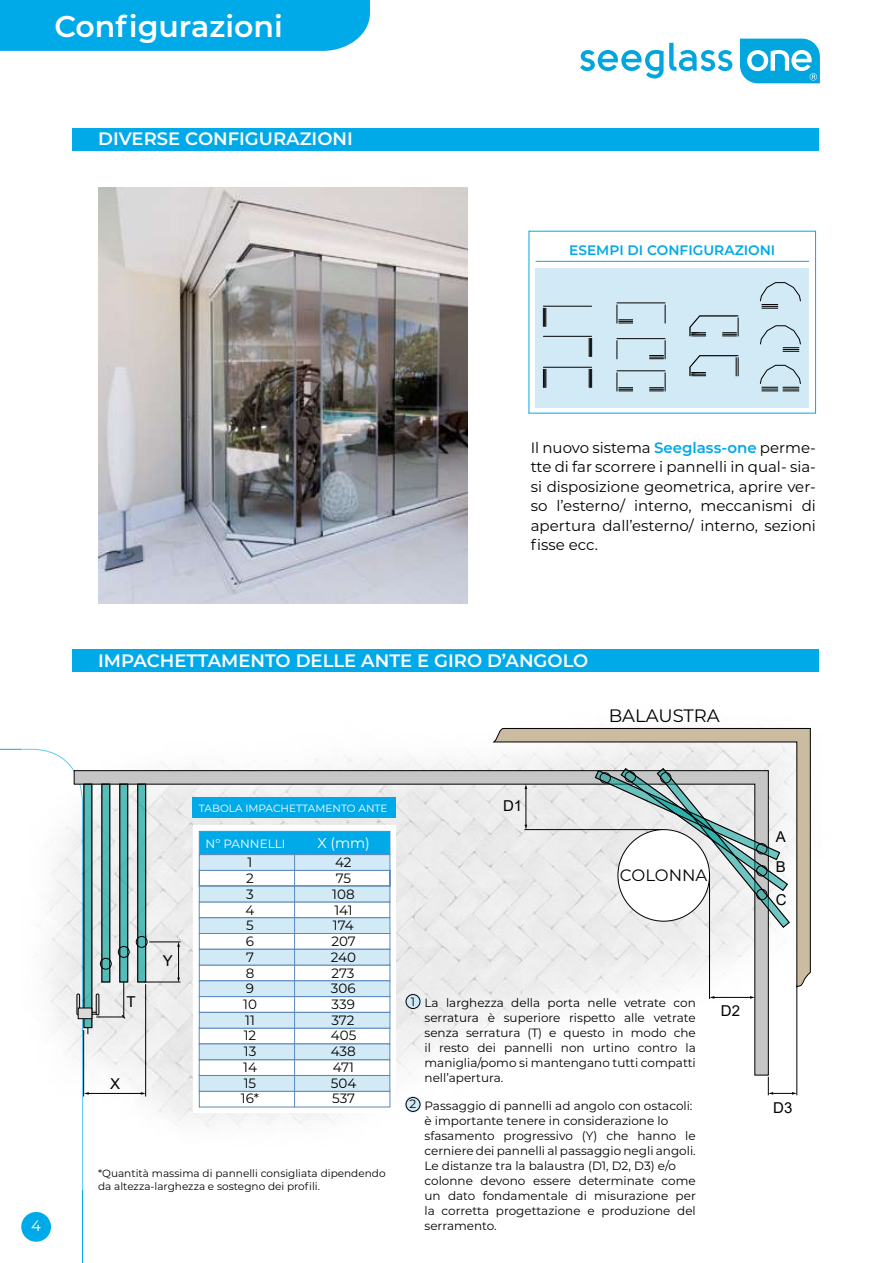
<style>
.page{position:relative;width:893px;height:1263px;background:#fff}
.page>*{position:absolute;margin:0;border:0;box-sizing:border-box;transform-origin:0 0}
.t1{font:600 30px "Montserrat";color:#fff}
.t2{font:600 18px "Montserrat";color:#fff}
.t3{font:18px "Montserrat";color:#000}
.t4{font:16.5px "Montserrat";color:#000}
.t5{font:15px/19.5px "Montserrat";color:#000;text-align:justify}
.t6{font:15px/30px "Arial";color:#000}
.t7{font:15px "Montserrat";color:#fff}
.t8{font:14.25px "Montserrat";color:#fff}
.t9{font:600 13.8px "Montserrat";color:#00a9e8}
.t10{font:13.5px "Montserrat";color:#000}
.t11{font:12px/15px "Montserrat";color:#000;text-align:justify}
.t12{font:12px "Montserrat";color:#fff}
.t13{font:10.5px/13.5px "Montserrat";color:#000}
.t14{font:10.5px "Montserrat";color:#fff}
.s1{font-weight:600;color:#00a9e8}
</style>
<div class="page">
<img style="left:181px;top:727px;width:617px;height:400px">
<img style="left:98px;top:187px;width:369px;height:417px">
<svg style="left:181px;top:770px;width:588px;height:306px"></svg>
<svg style="left:492px;top:728px;width:319px;height:260px"></svg>
<hr style="left:526px;top:788px;width:1px;height:38px;background:#000">
<hr style="left:524px;top:829px;width:139px;height:1px;background:#000">
<hr style="left:713px;top:997px;width:38px;height:1px;background:#000">
<svg style="left:750px;top:996px;width:5px;height:3px"></svg>
<hr style="left:709px;top:876px;width:1px;height:123px;background:#000">
<hr style="left:797px;top:985px;width:1px;height:110px;background:#000">
<svg style="left:594px;top:768px;width:196px;height:160px"></svg>
<div style="left:618px;top:830px;width:91px;height:91px;background:#fff;border-radius:50%"></div>
<svg style="left:768px;top:1077px;width:29px;height:18px"></svg>
<svg style="left:0;top:748px;width:181px;height:515px"></svg>
<div style="left:193px;top:825px;width:203px;height:288px;background:#fff"></div>
<div style="left:0;top:0;width:370px;height:51px;background:#00a9e8"></div>
<div style="left:72px;top:128px;width:746px;height:22px;background:#00a9e8"></div>
<div style="left:72px;top:649px;width:746px;height:22px;background:#00a9e8"></div>
<div style="left:193px;top:797px;width:203px;height:21px;background:#00a9e8"></div>
<div style="left:21px;top:1212px;width:30px;height:30px;background:#00a9e8;border-radius:50%"></div>
<svg style="left:580px;top:43px;width:152px;height:36px"></svg>
<svg style="left:740px;top:39px;width:80px;height:44px"></svg>
<svg style="left:405px;top:993px;width:16px;height:17px"></svg>
<div style="left:406px;top:994px;width:14px;height:15px;border:1px solid #000;border-radius:50%"></div>
<svg style="left:405px;top:1096px;width:16px;height:17px"></svg>
<div style="left:406px;top:1097px;width:14px;height:15px;border:1px solid #000;border-radius:50%"></div>
<div style="left:199px;top:831px;width:191px;height:24px;background:#00a9e8;border:1px solid #5a88ba"></div>
<svg style="left:199px;top:870px;width:192px;height:17px"></svg>
<div style="left:199px;top:854px;width:191px;height:17px;background:#d2eaf5;border:1px solid #5a88ba"></div>
<div style="left:199px;top:901px;width:191px;height:17px;border:1px solid #5a88ba"></div>
<div style="left:199px;top:886px;width:191px;height:16px;background:#d2eaf5;border:1px solid #5a88ba"></div>
<div style="left:199px;top:917px;width:191px;height:17px;background:#d2eaf5;border:1px solid #5a88ba"></div>
<div style="left:199px;top:965px;width:191px;height:16px;border:1px solid #5a88ba"></div>
<div style="left:199px;top:949px;width:191px;height:16px;background:#d2eaf5;border:1px solid #5a88ba"></div>
<div style="left:199px;top:980px;width:191px;height:17px;background:#d2eaf5;border:1px solid #5a88ba"></div>
<div style="left:199px;top:1028px;width:191px;height:16px;border:1px solid #5a88ba"></div>
<div style="left:199px;top:1012px;width:191px;height:16px;background:#d2eaf5;border:1px solid #5a88ba"></div>
<div style="left:199px;top:1043px;width:191px;height:17px;background:#d2eaf5;border:1px solid #5a88ba"></div>
<div style="left:199px;top:1075px;width:191px;height:17px;background:#d2eaf5;border:1px solid #5a88ba"></div>
<hr style="left:294px;top:855px;width:1px;height:252px;background:#5a88ba">
<div style="left:536px;top:269px;width:273px;height:139px;background:#d2eaf5"></div>
<svg style="left:759px;top:282px;width:42px;height:110px"></svg>
<svg style="left:542px;top:305px;width:51px;height:83px"></svg>
<svg style="left:616px;top:302px;width:123px;height:90px"></svg>
<hr style="left:536px;top:261px;width:273px;height:1px;background:#00a9e8">
<h1 class="t1" style="left:54px;top:5px;width:230px">Configurazioni</h1>
<h2 class="t2" style="left:98px;top:126px;width:256px">DIVERSE CONFIGURAZIONI</h2>
<p class="t9" style="left:569px;top:240px;width:208px">ESEMPI DI CONFIGURAZIONI</p>
<p class="t7" style="left:31px;top:1216px;width:11px">4</p>
<p class="t5" style="left:531px;top:437px;width:287px">Il nuovo sistema <span class="s1">Seeglass-one</span> perme&shy;tte di far scorrere i pannelli in qual- sia&shy;si disposizione geometrica, aprire ver&shy;so l’esterno/ interno, meccanismi di apertura dall’esterno/ interno, sezioni fisse ecc.</p>
<h2 class="t2" style="left:98px;top:647px;width:492px">IMPACHETTAMENTO DELLE ANTE E GIRO D’ANGOLO</h2>
<h2 class="t3" style="left:609px;top:704px;width:113px">BALAUSTRA</h2>
<p class="t14" style="left:199px;top:801px;width:190px">TABOLA IMPACHETTAMENTO ANTE</p>
<p class="t6" style="left:503px;top:790px;width:21px">D1</p>
<p class="t6" style="left:127px;top:986px;width:11px">T</p>
<p class="t6" style="left:163px;top:945px;width:12px">Y</p>
<p class="t6" style="left:110px;top:1068px;width:12px">X</p>
<p class="t12" style="left:206px;top:835px;width:81px">Nº PANNELLI</p>
<p class="t8" style="left:318px;top:833px;width:54px">X (mm)</p>
<p class="t10" style="left:248px;top:853px;width:6px">1</p>
<p class="t10" style="left:335px;top:853px;width:18px">42</p>
<p class="t10" style="left:246px;top:869px;width:9px">2</p>
<p class="t10" style="left:336px;top:869px;width:17px">75</p>
<p class="t10" style="left:246px;top:885px;width:9px">3</p>
<p class="t10" style="left:332px;top:885px;width:24px">108</p>
<p class="t10" style="left:246px;top:900px;width:10px">4</p>
<p class="t10" style="left:334px;top:900px;width:20px">141</p>
<p class="t10" style="left:246px;top:916px;width:9px">5</p>
<p class="t10" style="left:333px;top:916px;width:22px">174</p>
<p class="t10" style="left:246px;top:932px;width:10px">6</p>
<p class="t10" style="left:331px;top:932px;width:26px">207</p>
<p class="t10" style="left:246px;top:948px;width:9px">7</p>
<p class="t10" style="left:331px;top:948px;width:27px">240</p>
<p class="t10" style="left:246px;top:963px;width:10px">8</p>
<p class="t10" style="left:331px;top:963px;width:25px">273</p>
<p class="t10" style="left:246px;top:979px;width:10px">9</p>
<p class="t10" style="left:331px;top:979px;width:26px">306</p>
<p class="t10" style="left:243px;top:995px;width:15px">10</p>
<p class="t10" style="left:331px;top:995px;width:25px">339</p>
<p class="t10" style="left:245px;top:1011px;width:11px">11</p>
<p class="t10" style="left:331px;top:1011px;width:25px">372</p>
<p class="t10" style="left:244px;top:1026px;width:14px">12</p>
<p class="t10" style="left:331px;top:1026px;width:27px">405</p>
<p class="t10" style="left:244px;top:1042px;width:14px">13</p>
<p class="t10" style="left:331px;top:1042px;width:26px">438</p>
<p class="t10" style="left:243px;top:1058px;width:15px">14</p>
<p class="t10" style="left:333px;top:1058px;width:23px">471</p>
<p class="t10" style="left:244px;top:1073px;width:14px">15</p>
<p class="t10" style="left:331px;top:1073px;width:27px">504</p>
<p class="t10" style="left:241px;top:1089px;width:20px">16*</p>
<p class="t10" style="left:332px;top:1089px;width:24px">537</p>
<p class="t13" style="left:98px;top:1166px;width:289px">*Quantità massima di pannelli consigliata dipendendo da altezza-larghezza e sostegno dei profili.</p>
<h3 class="t4" style="left:620px;top:863px;width:89px">COLONNA</h3>
<p class="t11" style="left:411px;top:993px;width:6px">1</p>
<p class="t11" style="left:409px;top:1096px;width:8px">2</p>
<p class="t11" style="left:424px;top:994px;width:273px">La larghezza della porta nelle vetrate con serratura è superiore rispetto alle vetrate senza serratura (T) e questo in modo che il resto dei pannelli non urtino contro la maniglia/pomo si mantengano tutti compatti nell’apertura.</p>
<p class="t11" style="left:424px;top:1098px;width:273px;text-align:left">Passaggio di pannelli ad angolo con ostacoli: è importante tenere in considerazione lo sfasamento progressivo (Y) che hanno le cerniere dei pannelli al passaggio negli angoli.<br>Le distanze tra la balaustra (D1, D2, D3) e/o colonne devono essere determinate come un dato fondamentale di misurazione per la corretta progettazione e produzione del serramento.</p>
<p class="t6" style="left:721px;top:996px;width:21px">D2</p>
<p class="t6" style="left:776px;top:822px;width:12px">A<br>B</p>
<p class="t6" style="left:776px;top:885px;width:12px">C</p>
<p class="t6" style="left:773px;top:1093px;width:21px">D3</p>
</div>
